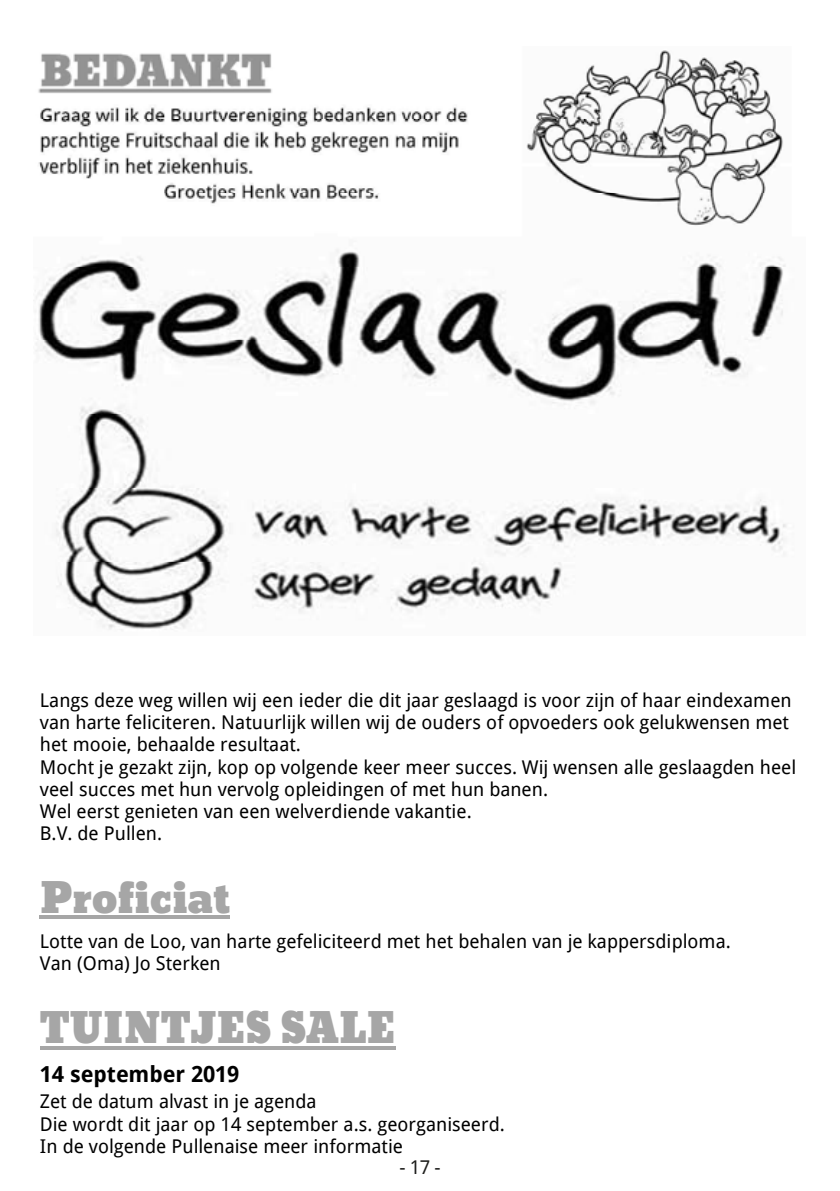
<style>
.page{position:relative;width:840px;height:1191px;background:#fff}
.page>*{position:absolute;margin:0;border:0;box-sizing:border-box;transform-origin:0 0}
.t1{font:40px "Bevan";color:#a6a6a6}
.t2{font:700 22px "Droid Sans";color:#000}
.t3{font:19px/22.2px "Droid Sans";color:#000}
.t4{font:19px "Droid Sans";color:#1d1d1b}
</style>
<div class="page">
<hr style="left:40px;top:915px;width:190px;height:3px;background:#a6a6a6">
<svg style="left:40px;top:1046px;width:355px;height:3px"></svg>
<img style="left:33px;top:50px;width:754px;height:580px">
<p class="t3" style="left:40px;top:688px;width:757px">Langs deze weg willen wij een ieder die dit jaar geslaagd is voor zijn of haar eindexamen van harte feliciteren. Natuurlijk willen wij de ouders of opvoeders ook gelukwensen met het mooie, behaalde resultaat.<br>Mocht je gezakt zijn, kop op volgende keer meer succes. Wij wensen alle geslaagden heel veel succes met hun vervolg opleidingen of met hun banen.<br>Wel eerst genieten van een welverdiende vakantie.<br>B.V. de Pullen.</p>
<h1 class="t1" style="left:40px;top:866px;width:192px">Proficiat</h1>
<p class="t3" style="left:40px;top:930px;width:692px">Lotte van de Loo, van harte gefeliciteerd met het behalen van je kappersdiploma.<br>Van (Oma) Jo Sterken</p>
<h1 class="t1" style="left:40px;top:996px;width:357px">TUINTJES SALE</h1>
<p class="t2" style="left:40px;top:1058px;width:201px">14 september 2019</p>
<p class="t3" style="left:40px;top:1090px;width:466px">Zet de datum alvast in je agenda<br>Die wordt dit jaar op 14 september a.s. georganiseerd.<br>In de volgende Pullenaise meer informatie</p>
<p class="t4" style="left:399px;top:1154px;width:43px">- 17 -</p>
</div>
